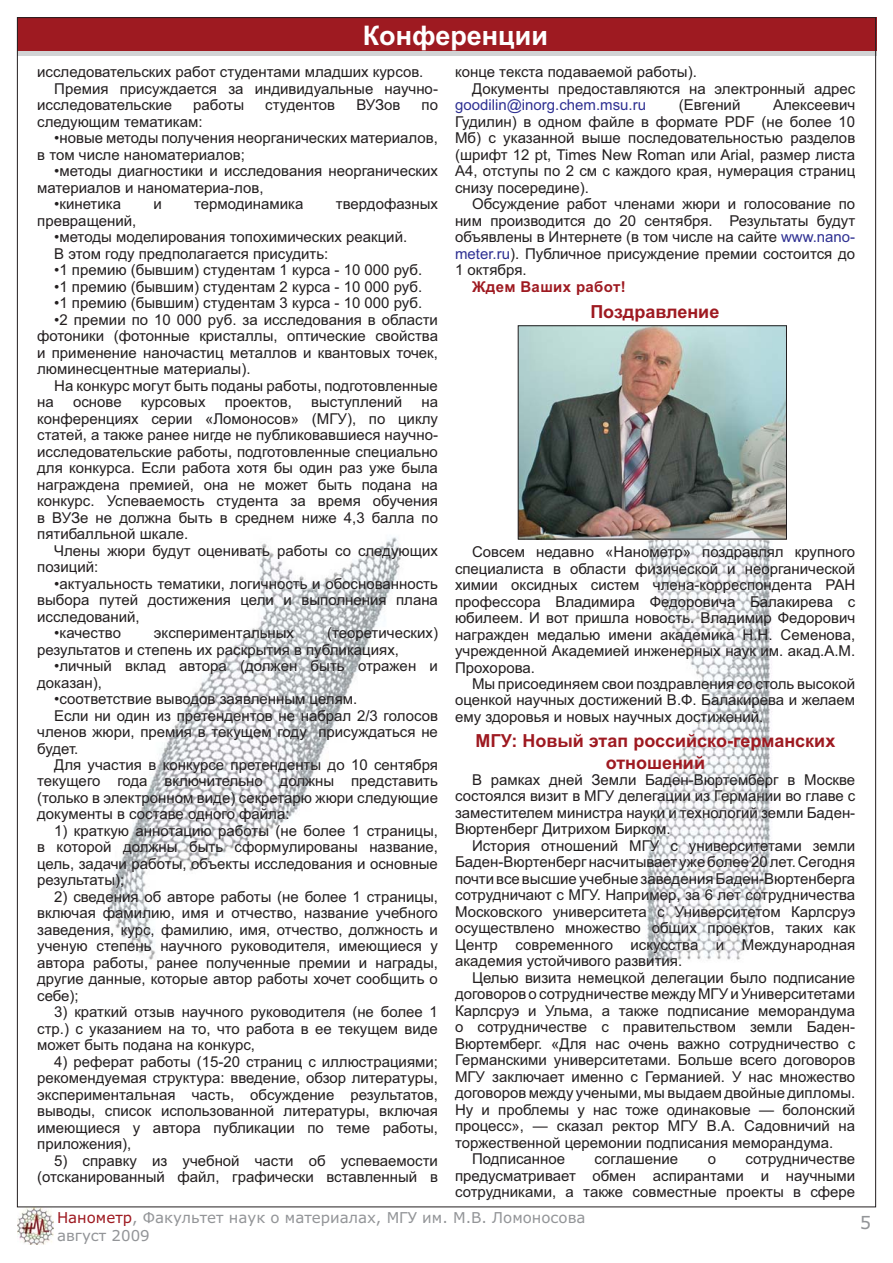
<style>
.page{position:relative;width:893px;height:1263px;background:#fff}
.page>*{position:absolute;margin:0;border:0;box-sizing:border-box;transform-origin:0 0}
.t1{font:700 27px "Arial";color:#fff}
.t2{font:700 18px/21.6px "Arial";color:#9e1a21;text-align:center}
.t3{font:18px "Verdana";color:#939598}
.t4{font:15px/16.5px "Arial";color:#231f20;text-align:justify}
.t5{font:15px/18px "Verdana";color:#939598}
.t6{font:15px "Arial";color:#2e3092}
.t7{font:700 15px "Arial";letter-spacing:.025em;color:#9e1a21}
.s1{color:#2e3092}
.s2{color:#9e1a21}
</style>
<div class="page">
<img style="left:599px;top:539px;width:184px;height:423px">
<img style="left:109px;top:537px;width:292px;height:423px">
<img style="left:520px;top:327px;width:264px;height:210px">
<div style="left:518px;top:325px;width:268px;height:214px;border:1px solid #231f20"></div>
<img style="left:17px;top:1207px;width:37px;height:38px">
<div style="left:17px;top:17px;width:859px;height:34px;background:#9e1a21"></div>
<div style="left:17px;top:51px;width:859px;height:5px;background:#d1d3d4"></div>
<h1 class="t1" style="left:363px;top:20px;width:187px">Конференции</h1>
<p class="t4" style="left:37px;top:65px;width:388px">исследовательских работ студентами младших курсов.</p>
<p class="t4" style="left:54px;top:82px;width:385px">Премия присуждается за индивидуальные научно-</p>
<p class="t4" style="left:37px;top:98px;width:136px">исследовательские</p>
<p class="t4" style="left:193px;top:98px;width:52px">работы</p>
<p class="t4" style="left:265px;top:98px;width:71px">студентов</p>
<p class="t4" style="left:356px;top:98px;width:46px">ВУЗов</p>
<p class="t4" style="left:421px;top:98px;width:18px">по</p>
<p class="t4" style="left:37px;top:115px;width:167px">следующим тематикам:</p>
<p class="t4" style="left:37px;top:131px;width:402px;text-indent:17px">•новые методы получения неорганических материалов, в том числе наноматериалов;</p>
<p class="t4" style="left:37px;top:164px;width:402px;text-indent:17px">•методы диагностики и исследования неорганических материалов и наноматериа-лов,</p>
<p class="t4" style="left:54px;top:197px;width:68px">•кинетика</p>
<p class="t4" style="left:153px;top:197px;width:10px">и</p>
<p class="t4" style="left:194px;top:197px;width:111px">термодинамика</p>
<p class="t4" style="left:336px;top:197px;width:104px">твердофазных</p>
<p class="t4" style="left:37px;top:214px;width:101px">превращений,</p>
<p class="t4" style="left:54px;top:230px;width:354px">•методы моделирования топохимических реакций.<br>В этом году предполагается присудить:</p>
<p class="t4" style="left:54px;top:263px;width:369px">•1 премию (бывшим) студентам 1 курса - 10 000 руб.</p>
<p class="t4" style="left:54px;top:280px;width:369px">•1 премию (бывшим) студентам 2 курса - 10 000 руб.</p>
<p class="t4" style="left:54px;top:296px;width:369px">•1 премию (бывшим) студентам 3 курса - 10 000 руб.</p>
<p class="t4" style="left:37px;top:313px;width:402px;text-indent:17px">•2 премии по 10 000 руб. за исследования в области фотоники (фотонные кристаллы, оптические свойства и применение наночастиц металлов и квантовых точек, люминесцентные материалы).</p>
<p class="t4" style="left:54px;top:379px;width:385px">На конкурс могут быть поданы работы, подготовленные</p>
<p class="t4" style="left:37px;top:395px;width:18px">на</p>
<p class="t4" style="left:73px;top:395px;width:50px">основе</p>
<p class="t4" style="left:141px;top:395px;width:66px">курсовых</p>
<p class="t4" style="left:225px;top:395px;width:69px">проектов,</p>
<p class="t4" style="left:311px;top:395px;width:93px">выступлений</p>
<p class="t4" style="left:37px;top:395px;width:402px;text-indent:384px">на конференциях серии «Ломоносов» (МГУ), по циклу статей, а также ранее нигде не публиковавшиеся научно&shy;исследовательские работы, подготовленные специально для конкурса. Если работа хотя бы один раз уже была награждена премией, она не может быть подана на конкурс. Успеваемость студента за время обучения в ВУЗе не должна быть в среднем ниже 4,3 балла по пятибалльной шкале.</p>
<p class="t4" style="left:37px;top:544px;width:402px;text-indent:17px">Члены жюри будут оценивать работы со следующих позиций:</p>
<p class="t4" style="left:37px;top:577px;width:402px;text-indent:17px">•актуальность тематики, логичность и обоснованность выбора путей достижения цели и выполнения плана исследований,</p>
<p class="t4" style="left:54px;top:626px;width:68px">•качество</p>
<p class="t4" style="left:154px;top:626px;width:142px">экспериментальных</p>
<p class="t4" style="left:37px;top:626px;width:402px;text-indent:290px">(теоретических) результатов и степень их раскрытия в публикациях,</p>
<p class="t4" style="left:37px;top:659px;width:402px;text-indent:17px">•личный вклад автора (должен быть отражен и доказан),</p>
<p class="t4" style="left:54px;top:692px;width:304px">•соответствие выводов заявленным целям.</p>
<p class="t4" style="left:54px;top:708px;width:385px">Если ни один из претендентов не набрал 2/3 голосов</p>
<p class="t4" style="left:37px;top:725px;width:402px">членов жюри, премия в текущем году присуждаться не</p>
<p class="t4" style="left:37px;top:741px;width:43px">будет.</p>
<p class="t4" style="left:54px;top:758px;width:385px">Для участия в конкурсе претенденты до 10 сентября</p>
<p class="t4" style="left:37px;top:774px;width:402px">текущего года включительно должны представить</p>
<p class="t4" style="left:37px;top:791px;width:402px">(только в электронном виде) секретарю жюри следующие</p>
<p class="t4" style="left:37px;top:807px;width:254px">документы в составе одного файла:</p>
<p class="t4" style="left:37px;top:824px;width:402px;text-indent:17px">1) краткую аннотацию работы (не более 1 страницы, в которой должны быть сформулированы название, цель, задачи работы, объекты исследования и основные результаты);</p>
<p class="t4" style="left:37px;top:890px;width:402px;text-indent:17px">2) сведения об авторе работы (не более 1 страницы, включая фамилию, имя и отчество, название учебного заведения, курс, фамилию, имя, отчество, должность и ученую степень научного руководителя, имеющиеся у автора работы, ранее полученные премии и награды, другие данные, которые автор работы хочет сообщить о себе);</p>
<p class="t4" style="left:37px;top:1005px;width:402px;text-indent:17px">3) краткий отзыв научного руководителя (не более 1 стр.) с указанием на то, что работа в ее текущем виде может быть подана на конкурс,</p>
<p class="t4" style="left:37px;top:1055px;width:402px;text-indent:17px">4) реферат работы (15-20 страниц с иллюстрациями; рекомендуемая структура: введение, обзор литературы, экспериментальная часть, обсуждение результатов, выводы, список использованной литературы, включая имеющиеся у автора публикации по теме работы, приложения),</p>
<p class="t4" style="left:37px;top:1154px;width:402px;text-align:right">5) справку из учебной части об успеваемости (отсканированный файл, графически вставленный в</p>
<p class="t4" style="left:472px;top:65px;width:385px;text-indent:-17px">конце текста подаваемой работы).<br>Документы предоставляются на электронный адрес</p>
<p class="t6" style="left:455px;top:100px;width:193px">goodilin@inorg.chem.msu.ru</p>
<p class="t4" style="left:679px;top:98px;width:63px">(Евгений</p>
<p class="t4" style="left:455px;top:98px;width:402px;text-indent:318px">Алексеевич Гудилин) в одном файле в формате PDF (не более 10<br>Мб) с указанной выше последовательностью разделов (шрифт 12 pt, Times New Roman или Arial, размер листа А4, отступы по 2 см с каждого края, нумерация страниц снизу посередине).</p>
<p class="t4" style="left:455px;top:197px;width:402px;text-indent:17px">Обсуждение работ членами жюри и голосование по ним производится до 20 сентября. Результаты будут объявлены в Интернете (в том числе на сайте <span class="s1">www.nano&shy;meter.ru</span>). Публичное присуждение премии состоится до 1 октября.</p>
<p class="t7" style="left:472px;top:278px;width:155px">Ждем Ваших работ!</p>
<p class="t2" style="left:590px;top:301px;width:130px">Поздравление</p>
<p class="t4" style="left:455px;top:545px;width:402px;text-indent:17px">Совсем недавно «Нанометр» поздравлял крупного специалиста в области физической и неорганической химии оксидных систем члена-корреспондента РАН профессора Владимира Федоровича Балакирева с юбилеем. И вот пришла новость. Владимир Федорович награжден медалью имени академика Н.Н. Семенова, учрежденной Академией инженерных наук им. акад.А.М.<br>Прохорова.</p>
<p class="t4" style="left:455px;top:677px;width:402px;text-indent:17px">Мы присоединяем свои поздравления со столь высокой оценкой научных достижений В.Ф. Балакирева и желаем ему здоровья и новых научных достижений.</p>
<p class="t2" style="left:475px;top:730px;width:361px">МГУ: Новый этап российско-германских отношений</p>
<p class="t4" style="left:455px;top:773px;width:402px;text-indent:17px">В рамках дней Земли Баден-Вюртемберг в Москве состоялся визит в МГУ делегации из Германии во главе с заместителем министра науки и технологий земли Баден-Вюртенберг Дитрихом Бирком.</p>
<p class="t4" style="left:455px;top:839px;width:402px;text-indent:17px">История отношений МГУ с университетами земли Баден-Вюртенберг насчитывает уже более 20 лет. Сегодня почти все высшие учебные заведения Баден-Вюртенберга сотрудничают с МГУ. Например, за 6 лет сотрудничества Московского университета с Университетом Карлсруэ осуществлено множество общих проектов, таких как Центр современного искусства и Международная академия устойчивого развития.</p>
<p class="t4" style="left:472px;top:971px;width:385px">Целью визита немецкой делегации было подписание</p>
<p class="t4" style="left:455px;top:987px;width:402px">договоров о сотрудничестве между МГУ и Университетами</p>
<p class="t4" style="left:455px;top:1004px;width:402px">Карлсруэ и Ульма, а также подписание меморандума</p>
<p class="t4" style="left:455px;top:1020px;width:402px">о сотрудничестве с правительством земли Баден-</p>
<p class="t4" style="left:455px;top:1037px;width:402px">Вюртемберг. «Для нас очень важно сотрудничество с</p>
<p class="t4" style="left:455px;top:1053px;width:402px">Германскими университетами. Больше всего договоров</p>
<p class="t4" style="left:455px;top:1070px;width:402px">МГУ заключает именно с Германией. У нас множество</p>
<p class="t4" style="left:455px;top:1086px;width:402px">договоров между учеными, мы выдаем двойные дипломы.</p>
<p class="t4" style="left:455px;top:1103px;width:402px">Ну и проблемы у нас тоже одинаковые — болонский</p>
<p class="t4" style="left:455px;top:1119px;width:402px">процесс», — сказал ректор МГУ В.А. Садовничий на</p>
<p class="t4" style="left:455px;top:1135px;width:380px">торжественной церемонии подписания меморандума.</p>
<p class="t4" style="left:472px;top:1152px;width:95px">Подписанное</p>
<p class="t4" style="left:594px;top:1152px;width:85px">соглашение</p>
<p class="t4" style="left:707px;top:1152px;width:10px">о</p>
<p class="t4" style="left:455px;top:1152px;width:402px;text-indent:290px">сотрудничестве предусматривает обмен аспирантами и научными сотрудниками, а также совместные проекты в сфере</p>
<p class="t5" style="left:57px;top:1209px;width:530px"><span class="s2">Нанометр</span>, Факультет наук о материалах, МГУ им. М.В. Ломоносова август 2009</p>
<p class="t3" style="left:859px;top:1212px;width:13px">5</p>
</div>
